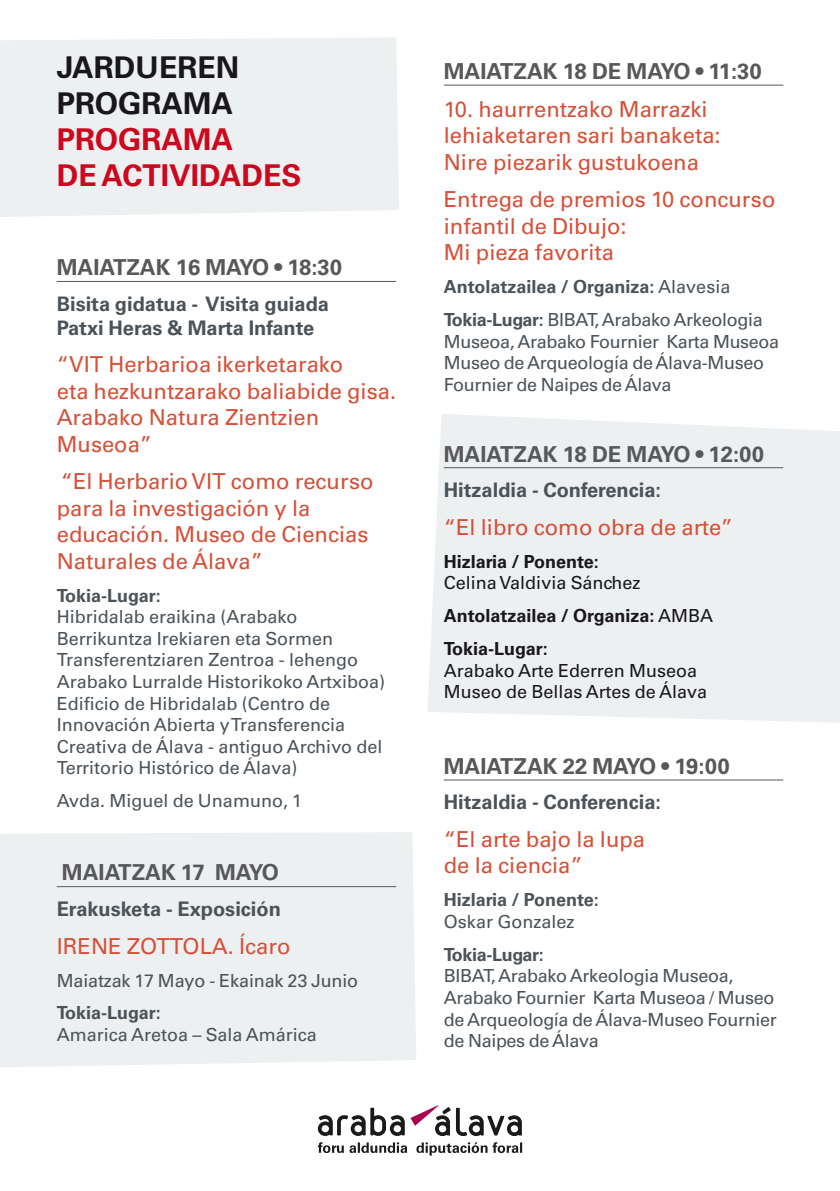
<style>
.page{position:relative;width:840px;height:1191px;background:#fff}
.page>*{position:absolute;margin:0;border:0;box-sizing:border-box;transform-origin:0 0}
.t1{font:700 30px/36px "Univers LT Std";color:#cd071e}
.t2{font:700 30px/36px "Univers LT Std";color:#1a171c}
.t3{font:22px/26.4px "Univers LT Std";color:#d65038}
.t4{font:700 22px "Univers LT Std";color:#58585a}
.t5{font:700 20px/24px "Univers LT Std";color:#4b5359}
.t6{font:18px/21.6px "Univers LT Std";color:#4b5359}
.t7{font:18px/21.6px "Univers LT Std";letter-spacing:-.02em;color:#4b5359}
.t8{font:700 18px/33px "Univers LT Std";color:#4b5359}
.t9{font:700 18px/33px "Univers LT Std";color:#1a171c}
.t10{font:18px/21.6px "Univers LT Std";color:#1a171c}
.t11{font:700 18px "Univers LT Std";letter-spacing:-.02em;color:#4b5359}
.s1{font-weight:400}
</style>
<div class="page">
<div style="left:0;top:832px;width:416px;height:235px;background:#edf0f1"></div>
<div style="left:428px;top:414px;width:411px;height:308px;background:#edf0f1"></div>
<div style="left:0;top:38px;width:399px;height:179px;background:#edf0f1"></div>
<svg style="left:317px;top:1107px;width:87px;height:29px"></svg>
<svg style="left:410px;top:1105px;width:111px;height:31px"></svg>
<svg style="left:317px;top:1142px;width:205px;height:13px"></svg>
<hr style="left:443px;top:85px;width:339px;height:1px;background:#58585a">
<hr style="left:443px;top:467px;width:339px;height:1px;background:#58585a">
<hr style="left:443px;top:779px;width:339px;height:1px;background:#58585a">
<hr style="left:57px;top:281px;width:339px;height:1px;background:#58585a">
<hr style="left:57px;top:886px;width:339px;height:1px;background:#58585a">
<h1 class="t2" style="left:57px;top:50px;width:184px">JARDUEREN<br>PROGRAMA</h1>
<h1 class="t1" style="left:57px;top:122px;width:246px">PROGRAMA<br>DE ACTIVIDADES</h1>
<p class="t4" style="left:57px;top:255px;width:287px">MAIATZAK 16 MAYO • 18:30</p>
<p class="t5" style="left:57px;top:292px;width:273px">Bisita gidatua - Visita guiada<br>Patxi Heras &amp; Marta Infante</p>
<p class="t3" style="left:57px;top:351px;width:340px">“VIT Herbarioa ikerketarako<br>eta hezkuntzarako baliabide gisa.<br>Arabako Natura Zientzien<br>Museoa”</p>
<p class="t3" style="left:57px;top:468px;width:318px">“El Herbario VIT como recurso para la investigación y la educación. Museo de Ciencias<br>Naturales de Álava”</p>
<p class="t8" style="left:57px;top:579px;width:105px">Tokia-Lugar:</p>
<p class="t6" style="left:57px;top:606px;width:329px">Hibridalab eraikina (Arabako Berrikuntza Irekiaren eta Sormen Transferentziaren Zentroa - lehengo Arabako Lurralde Historikoko Artxiboa)<br>Edificio de Hibridalab (Centro de Innovación Abierta y Transferencia Creativa de Álava - antiguo Archivo del Territorio Histórico de Álava)</p>
<p class="t6" style="left:57px;top:790px;width:247px">Avda. Miguel de Unamuno, 1</p>
<p class="t4" style="left:62px;top:860px;width:218px">MAIATZAK 17 MAYO</p>
<p class="t5" style="left:57px;top:897px;width:225px">Erakusketa - Exposición</p>
<p class="t3" style="left:57px;top:932px;width:235px">IRENE ZOTTOLA. Ícaro</p>
<p class="t6" style="left:57px;top:969px;width:303px">Maiatzak 17 Mayo - Ekainak 23 Junio</p>
<p class="t8" style="left:57px;top:996px;width:105px">Tokia-Lugar:</p>
<p class="t6" style="left:57px;top:1024px;width:261px">Amarica Aretoa – Sala Amárica</p>
<p class="t4" style="left:443px;top:58px;width:319px">MAIATZAK 18 DE MAYO • 11:30</p>
<p class="t3" style="left:443px;top:96px;width:278px">10. haurrentzako Marrazki lehiaketaren sari banaketa:<br>Nire piezarik gustukoena</p>
<p class="t3" style="left:443px;top:186px;width:333px">Entrega de premios 10 concurso infantil de Dibujo:<br>Mi pieza favorita</p>
<p class="t8" style="left:443px;top:270px;width:320px">Antolatzailea / Organiza: <span class="s1">Alavesia<br></span>Tokia-Lugar: <span class="s1">BIBAT, Arabako Arkeologia</span></p>
<p class="t7" style="left:443px;top:330px;width:337px">Museoa, Arabako Fournier Karta Museoa<br>Museo de Arqueología de Álava-Museo<br>Fournier de Naipes de Álava</p>
<p class="t4" style="left:443px;top:441px;width:321px">MAIATZAK 18 DE MAYO • 12:00</p>
<p class="t5" style="left:443px;top:478px;width:218px">Hitzaldia - Conferencia:</p>
<p class="t3" style="left:443px;top:514px;width:290px">“El libro como obra de arte”</p>
<p class="t9" style="left:443px;top:545px;width:156px">Hizlaria / Ponente:</p>
<p class="t9" style="left:443px;top:566px;width:271px"><span class="s1">Celina Valdivia Sánchez<br></span>Antolatzailea / Organiza: <span class="s1">AMBA<br></span>Tokia-Lugar:</p>
<p class="t10" style="left:443px;top:659px;width:265px">Arabako Arte Ederren Museoa<br>Museo de Bellas Artes de Álava</p>
<p class="t4" style="left:443px;top:753px;width:287px">MAIATZAK 22 MAYO • 19:00</p>
<p class="t5" style="left:443px;top:790px;width:218px">Hitzaldia - Conferencia:</p>
<p class="t3" style="left:443px;top:826px;width:203px">“El arte bajo la lupa de la ciencia”</p>
<p class="t8" style="left:443px;top:883px;width:156px">Hizlaria / Ponente:</p>
<p class="t6" style="left:443px;top:910px;width:132px">Oskar Gonzalez</p>
<p class="t11" style="left:443px;top:944px;width:102px">Tokia-Lugar:</p>
<p class="t7" style="left:443px;top:965px;width:334px">BIBAT, Arabako Arkeologia Museoa,<br>Arabako Fournier Karta Museoa / Museo de Arqueología de Álava-Museo Fournier de Naipes de Álava</p>
</div>
